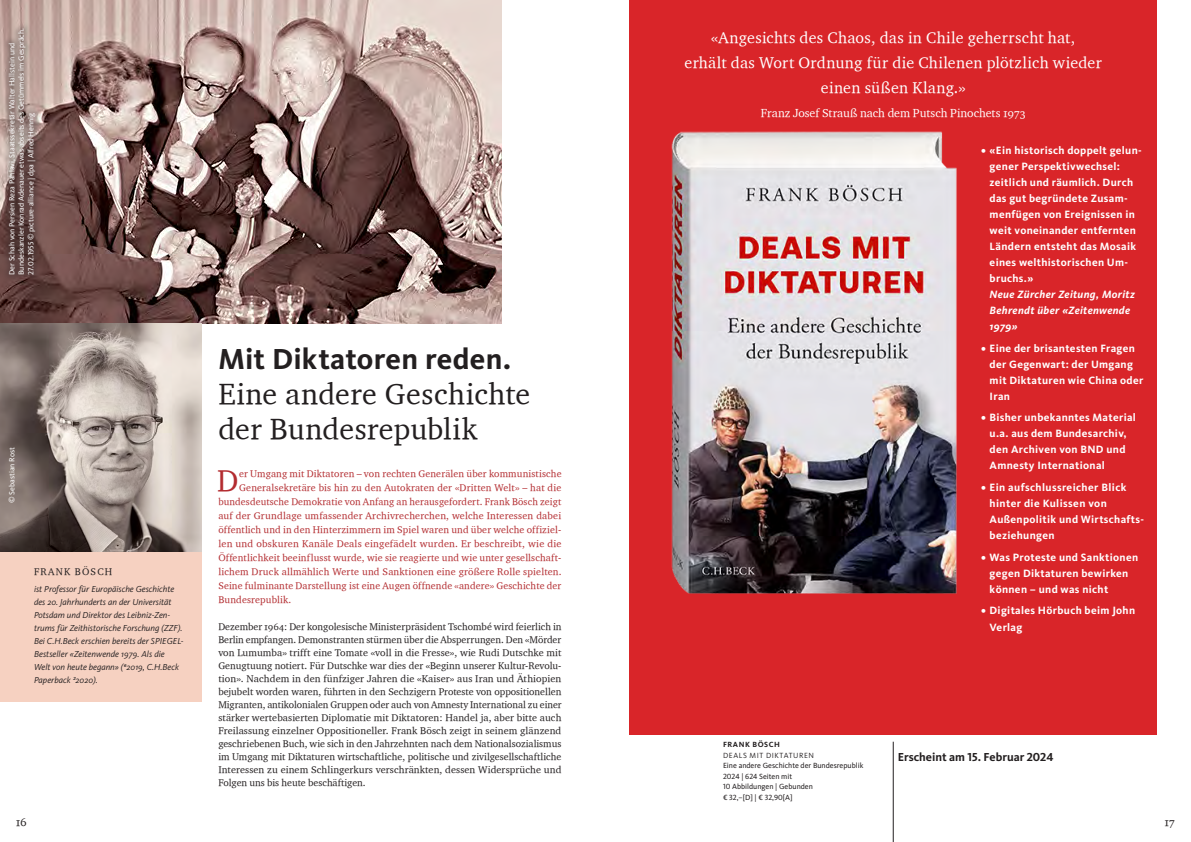
<style>
.page{position:relative;width:1191px;height:842px;background:#fff}
.page>*{position:absolute;margin:0;border:0;box-sizing:border-box;transform-origin:0 0}
.t1{font:30.9px "Charter OSITCTT";color:#b32c30}
.t2{font:30px/35px "Charter OSITCTT";letter-spacing:.01em;color:#231f20}
.t3{font:700 30px "Kievit Pro";letter-spacing:.01em;color:#231f20}
.t4{font:16px/25px "Charter OSITCTT";letter-spacing:.02em;color:#fff;text-align:center}
.t5{font:12px "Charter OSITCTT";color:#fff}
.t6{font:700 12px "Kievit Pro";color:#231f20}
.t7{font:12px "Charter OSITCTT";color:#231f20}
.t8{font:700 11px/16px "Kievit Pro";letter-spacing:.03em;color:#fff}
.t9{font:italic 700 11px/16px "Kievit Pro";letter-spacing:.03em;color:#fff}
.t10{font:10px/13px "Charter OSITCTT";letter-spacing:.01em;color:#231f20;text-align:justify}
.t11{font:10px "Charter OSITCTT";letter-spacing:.015em;color:#b32c30}
.t12{font:10px "Charter OSITCTT";letter-spacing:.12em;color:#231f20}
.t13{font:italic 9px/13px "Kievit Pro";color:#231f20}
.t14{font:7.8px/9.5px "Kievit Pro";color:#fff}
.t15{font:7.8px/10.5px "Kievit Pro";color:#231f20}
.t16{font:7.8px "Kievit Pro";letter-spacing:.07em;color:#231f20}
.t17{font:700 7.8px "Kievit Pro";letter-spacing:.07em;color:#231f20}
</style>
<div class="page">
<div style="left:629px;top:0;width:528px;height:734px;background:#d92529"></div>
<img style="left:0;top:0;width:501px;height:323px">
<div style="left:1px;top:21px;width:42px;height:261px;background:#231f20;opacity:.3"></div>
<div style="left:0;top:551px;width:201px;height:151px;background:#f6d1c1"></div>
<img style="left:0;top:323px;width:201px;height:228px">
<img style="left:671px;top:131px;width:286px;height:463px">
<hr style="left:893px;top:742px;width:1px;height:100px;background:#231f20">
<p class="t14" style="left:7px;top:275px;width:248px;rotate:-90deg">Der Schah von Persien Reza Pahlavi, Staatssekretär Walter Hallstein und<br>Bundeskanzler Konrad Adenauer etwas abseits des Getümmels im Gespräch.<br>27.02.1955 © picture-alliance | dpa | Alfred Hennig</p>
<p class="t14" style="left:7px;top:503px;width:57px;rotate:-90deg">© Sebastian Rost</p>
<p class="t12" style="left:34px;top:565px;width:80px">FRANK BÖSCH</p>
<p class="t13" style="left:34px;top:582px;width:151px">ist Professor für Europäische Geschichte des 20. Jahrhunderts an der Universität Potsdam und Direktor des Leibniz-Zen&shy;trums für Zeithistorische Forschung (ZZF).<br>Bei C.H.Beck erschien bereits der SPIEGEL-Bestseller «Zeitenwende 1979. Als die<br>Welt von heute begann» (⁶2019, C.H.Beck Paperback ²2020).</p>
<h2 class="t3" style="left:218px;top:340px;width:294px">Mit Diktatoren reden.</h2>
<h2 class="t2" style="left:218px;top:375px;width:313px">Eine andere Geschichte der Bundesrepublik</h2>
<h1 class="t1" style="left:217px;top:462px;width:23px">D</h1>
<p class="t11" style="left:239px;top:468px;width:324px">er Umgang mit Diktatoren – von rechten Generälen über kommunistische</p>
<p class="t11" style="left:239px;top:482px;width:324px">Generalsekretäre bis hin zu den Autokraten der «Dritten Welt» – hat die</p>
<p class="t11" style="left:218px;top:496px;width:344px">bundesdeutsche Demokratie von Anfang an herausgefordert. Frank Bösch zeigt</p>
<p class="t11" style="left:218px;top:510px;width:344px">auf der Grundlage umfassender Archivrecherchen, welche Interessen dabei</p>
<p class="t11" style="left:218px;top:524px;width:344px">öffentlich und in den Hinterzimmern im Spiel waren und über welche offiziel-</p>
<p class="t11" style="left:218px;top:538px;width:345px">len und obskuren Kanäle Deals eingefädelt wurden. Er beschreibt, wie die</p>
<p class="t11" style="left:218px;top:552px;width:345px">Öffentlichkeit beeinflusst wurde, wie sie reagierte und wie unter gesellschaft-</p>
<p class="t11" style="left:218px;top:566px;width:345px">lichem Druck allmählich Werte und Sanktionen eine größere Rolle spielten.</p>
<p class="t11" style="left:218px;top:580px;width:344px">Seine fulminante Darstellung ist eine Augen öffnende «andere» Geschichte der</p>
<p class="t11" style="left:218px;top:594px;width:74px">Bundesrepublik.</p>
<p class="t10" style="left:218px;top:620px;width:345px">Dezember 1964: Der kongolesische Ministerpräsident Tschombé wird feierlich in Berlin empfangen. Demonstranten stürmen über die Absperrungen. Den «Mörder von Lumumba» trifft eine Tomate «voll in die Fresse», wie Rudi Dutschke mit Genugtuung notiert. Für Dutschke war dies der «Beginn unserer Kultur-Revolu&shy;tion». Nachdem in den fünfziger Jahren die «Kaiser» aus Iran und Äthiopien bejubelt worden waren, führten in den Sechzigern Proteste von oppositionellen Migranten, antikolonialen Gruppen oder auch von Amnesty International zu einer stärker wertebasierten Diplomatie mit Diktatoren: Handel ja, aber bitte auch Freilassung einzelner Oppositioneller. Frank Bösch zeigt in seinem glänzend geschriebenen Buch, wie sich in den Jahrzehnten nach dem Nationalsozialismus im Umgang mit Diktaturen wirtschaftliche, politische und zivilgesellschaftliche Interessen zu einem Schlingerkurs verschränkten, dessen Widersprüche und Folgen uns bis heute beschäftigen.</p>
<h3 class="t4" style="left:684px;top:24px;width:419px">«Angesichts des Chaos, das in Chile geherrscht hat,<br>erhält das Wort Ordnung für die Chilenen plötzlich wieder einen süßen Klang.»</h3>
<p class="t5" style="left:761px;top:106px;width:266px">Franz Josef Strauß nach dem Putsch Pinochets 1973</p>
<p class="t8" style="left:989px;top:142px;width:154px;text-indent:-9px">• «Ein historisch doppelt gelun&shy;gener Perspektivwechsel: zeitlich und räumlich. Durch das gut begründete Zusam&shy;menfügen von Ereignissen in weit voneinander entfernten<br>Ländern entsteht das Mosaik eines welthistorischen Um&shy;bruchs.»</p>
<p class="t9" style="left:989px;top:286px;width:147px">Neue Zürcher Zeitung, Moritz<br>Behrendt über «Zeitenwende<br>1979»</p>
<p class="t8" style="left:989px;top:340px;width:155px;text-indent:-9px">• Eine der brisantesten Fragen der Gegenwart: der Umgang mit Diktaturen wie China oder<br>Iran</p>
<p class="t8" style="left:989px;top:410px;width:148px;text-indent:-9px">• Bisher unbekanntes Material u.a. aus dem Bundesarchiv, den Archiven von BND und<br>Amnesty International</p>
<p class="t8" style="left:989px;top:479px;width:156px;text-indent:-9px">• Ein aufschlussreicher Blick hinter die Kulissen von<br>Außenpolitik und Wirtschafts&shy;beziehungen</p>
<p class="t8" style="left:989px;top:549px;width:150px;text-indent:-9px">• Was Proteste und Sanktionen gegen Diktaturen bewirken können – und was nicht</p>
<p class="t8" style="left:989px;top:603px;width:147px;text-indent:-9px">• Digitales Hörbuch beim John<br>Verlag</p>
<p class="t17" style="left:723px;top:740px;width:58px">FRANK BÖSCH</p>
<p class="t16" style="left:723px;top:750px;width:92px">DEALS MIT DIKTATUREN</p>
<p class="t15" style="left:723px;top:760px;width:142px">Eine andere Geschichte der Bundesrepublik<br>2024 | 624 Seiten mit<br>10 Abbildungen | Gebunden<br>€ 32,–[D] | € 32,90[A]</p>
<p class="t6" style="left:897px;top:750px;width:157px">Erscheint am 15. Februar 2024</p>
<p class="t7" style="left:16px;top:814px;width:13px">16</p>
<p class="t7" style="left:1164px;top:814px;width:12px">17</p>
</div>
